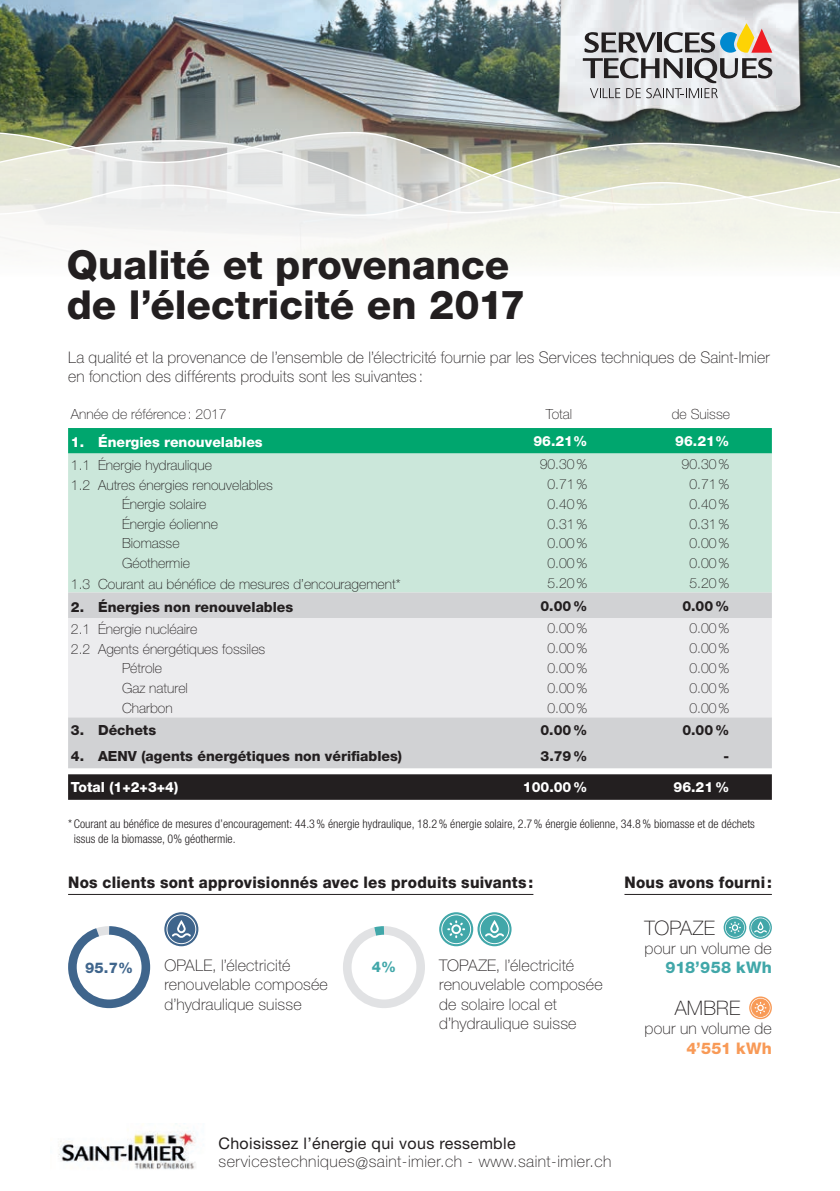
<style>
.page{position:relative;width:840px;height:1191px;background:#fff}
.page>*{position:absolute;margin:0;border:0;box-sizing:border-box;transform-origin:0 0}
.t1{font:800 40px/40px "Helvetica Neue";color:#231f20}
.t2{font:100 20px "Helvetica Neue";letter-spacing:.01em;color:#231f20}
.t3{font:100 16px/19.2px "Helvetica Neue";letter-spacing:.015em;color:#231f20}
.t4{font:800 16px "Helvetica Neue";letter-spacing:.015em;color:#231f20;scale:.95 1}
.t5{font:16px "Helvetica Neue";letter-spacing:.02em;color:#231f20}
.t6{font:800 16px "Helvetica Neue";letter-spacing:.02em;color:#41a7a9}
.t7{font:800 16px "Helvetica Neue";letter-spacing:.02em;color:#f89a57}
.t8{font:800 14.8px "Helvetica Neue";color:#3f658c}
.t9{font:800 14.8px "Helvetica Neue";color:#41a7a9}
.t10{font:100 14px "Helvetica Neue";color:#231f20}
.t11{font:800 14px "Helvetica Neue";color:#231f20}
.t12{font:800 14px "Helvetica Neue";color:#fff}
.t13{font:300 condensed 12px/14.4px "Helvetica Neue";color:#231f20}
</style>
<div class="page">
<img style="left:0;top:0;width:839px;height:99px">
<img style="left:0;top:99px;width:839px;height:32px">
<div style="left:0;top:217px;width:839px;height:46px;background:#f6f7f2"></div>
<hr style="left:38px;top:214px;width:801px;height:3px;background:#f2f2ef">
<svg style="left:0;top:206px;width:839px;height:8px"></svg>
<svg style="left:0;top:131px;width:839px;height:75px;background:#caccc1"></svg>
<div style="left:68px;top:428px;width:703px;height:25px;background:#00a66e"></div>
<div style="left:68px;top:453px;width:703px;height:139px;background:#cbe7da"></div>
<div style="left:68px;top:592px;width:703px;height:176px;background:#d1d2d4"></div>
<div style="left:68px;top:618px;width:703px;height:99px;background:#ececee"></div>
<svg style="left:68px;top:774px;width:703px;height:26px;background:#272324"></svg>
<hr style="left:68px;top:894px;width:465px;height:1px;background:#231f20">
<hr style="left:624px;top:894px;width:147px;height:1px;background:#231f20">
<svg style="left:748px;top:916px;width:23px;height:23px"></svg>
<svg style="left:750px;top:917px;width:20px;height:20px"></svg>
<svg style="left:723px;top:916px;width:23px;height:23px"></svg>
<svg style="left:724px;top:917px;width:20px;height:20px"></svg>
<svg style="left:748px;top:996px;width:23px;height:23px"></svg>
<svg style="left:750px;top:998px;width:20px;height:19px"></svg>
<svg style="left:164px;top:912px;width:34px;height:34px"></svg>
<svg style="left:166px;top:914px;width:30px;height:30px"></svg>
<svg style="left:477px;top:912px;width:34px;height:34px"></svg>
<svg style="left:479px;top:914px;width:30px;height:30px"></svg>
<svg style="left:439px;top:912px;width:34px;height:34px"></svg>
<svg style="left:441px;top:914px;width:30px;height:30px"></svg>
<svg style="left:343px;top:926px;width:82px;height:82px"></svg>
<svg style="left:68px;top:926px;width:82px;height:82px"></svg>
<div style="left:556px;top:0;width:253px;height:131px;background:#231f20;opacity:.75"></div>
<img style="left:552px;top:0;width:250px;height:132px">
<svg style="left:582px;top:23px;width:189px;height:75px;background:#b6b4b4"></svg>
<img style="left:58px;top:1123px;width:140px;height:47px">
<h1 class="t1" style="left:67px;top:245px;width:460px">Qualité et provenance de l’électricité en 2017</h1>
<p class="t3" style="left:68px;top:348px;width:702px">La qualité et la provenance de l’ensemble de l’électricité fournie par les Services techniques de Saint-Imier en fonction des différents produits sont les suivantes :</p>
<p class="t10" style="left:71px;top:406px;width:157px">Année de référence: 2017</p>
<p class="t10" style="left:545px;top:406px;width:28px">Total</p>
<p class="t10" style="left:671px;top:406px;width:60px">de Suisse</p>
<p class="t12" style="left:71px;top:434px;width:193px">1. Énergies renouvelables</p>
<p class="t12" style="left:533px;top:433px;width:55px">96.21%</p>
<p class="t12" style="left:675px;top:433px;width:55px">96.21%</p>
<p class="t10" style="left:71px;top:457px;width:142px">1.1 Énergie hydraulique</p>
<p class="t10" style="left:539px;top:456px;width:49px">90.30%</p>
<p class="t10" style="left:681px;top:456px;width:49px">90.30%</p>
<p class="t10" style="left:71px;top:477px;width:203px">1.2 Autres énergies renouvelables</p>
<p class="t10" style="left:547px;top:476px;width:41px">0.71%</p>
<p class="t10" style="left:689px;top:476px;width:41px">0.71%</p>
<p class="t10" style="left:122px;top:496px;width:86px">Énergie solaire</p>
<p class="t10" style="left:547px;top:496px;width:41px">0.40%</p>
<p class="t10" style="left:689px;top:496px;width:41px">0.40%</p>
<p class="t10" style="left:122px;top:516px;width:97px">Énergie éolienne</p>
<p class="t10" style="left:547px;top:516px;width:41px">0.31%</p>
<p class="t10" style="left:689px;top:516px;width:41px">0.31%</p>
<p class="t10" style="left:122px;top:535px;width:59px">Biomasse</p>
<p class="t10" style="left:547px;top:535px;width:41px">0.00%</p>
<p class="t10" style="left:689px;top:535px;width:41px">0.00%</p>
<p class="t10" style="left:122px;top:555px;width:69px">Géothermie</p>
<p class="t10" style="left:547px;top:555px;width:41px">0.00%</p>
<p class="t10" style="left:689px;top:555px;width:41px">0.00%</p>
<p class="t10" style="left:71px;top:576px;width:331px">1.3 Courant au bénéfice de mesures d’encouragement*</p>
<p class="t10" style="left:547px;top:575px;width:41px">5.20%</p>
<p class="t10" style="left:689px;top:575px;width:41px">5.20%</p>
<p class="t11" style="left:71px;top:598px;width:224px">2. Énergies non renouvelables</p>
<p class="t11" style="left:540px;top:597px;width:48px">0.00%</p>
<p class="t11" style="left:682px;top:597px;width:48px">0.00%</p>
<p class="t10" style="left:71px;top:621px;width:128px">2.1 Énergie nucléaire</p>
<p class="t10" style="left:547px;top:620px;width:41px">0.00%</p>
<p class="t10" style="left:689px;top:620px;width:41px">0.00%</p>
<p class="t10" style="left:71px;top:641px;width:196px">2.2 Agents énergétiques fossiles</p>
<p class="t10" style="left:547px;top:640px;width:41px">0.00%</p>
<p class="t10" style="left:689px;top:640px;width:41px">0.00%</p>
<p class="t10" style="left:122px;top:660px;width:42px">Pétrole</p>
<p class="t10" style="left:547px;top:660px;width:41px">0.00%</p>
<p class="t10" style="left:689px;top:660px;width:41px">0.00%</p>
<p class="t10" style="left:122px;top:680px;width:67px">Gaz naturel</p>
<p class="t10" style="left:547px;top:680px;width:41px">0.00%</p>
<p class="t10" style="left:689px;top:680px;width:41px">0.00%</p>
<p class="t10" style="left:122px;top:700px;width:52px">Charbon</p>
<p class="t10" style="left:547px;top:700px;width:41px">0.00%</p>
<p class="t10" style="left:689px;top:700px;width:41px">0.00%</p>
<p class="t11" style="left:71px;top:722px;width:87px">3. Déchets</p>
<p class="t11" style="left:540px;top:722px;width:48px">0.00%</p>
<p class="t11" style="left:682px;top:722px;width:48px">0.00%</p>
<p class="t11" style="left:71px;top:747px;width:332px">4. AENV (agents énergétiques non vérifiables)</p>
<p class="t11" style="left:540px;top:747px;width:48px">3.79%</p>
<p class="t11" style="left:723px;top:747px;width:7px">-</p>
<p class="t12" style="left:71px;top:779px;width:109px">Total (1+2+3+4)</p>
<p class="t12" style="left:522px;top:779px;width:66px">100.00%</p>
<p class="t12" style="left:673px;top:779px;width:57px">96.21%</p>
<p class="t13" style="left:74px;top:816px;width:682px;text-indent:-6px">* Courant au bénéfice de mesures d’encouragement: 44.3% énergie hydraulique, 18.2% énergie solaire, 2.7% énergie éolienne, 34.8% biomasse et de déchets issus de la biomasse, 0% géothermie.</p>
<p class="t4" style="left:68px;top:873px;width:491px">Nos clients sont approvisionnés avec les produits suivants:</p>
<p class="t4" style="left:624px;top:873px;width:156px">Nous avons fourni:</p>
<h2 class="t2" style="left:644px;top:916px;width:72px">TOPAZE</h2>
<p class="t3" style="left:644px;top:939px;width:129px">pour un volume de</p>
<p class="t6" style="left:665px;top:958px;width:108px">918’958 kWh</p>
<h2 class="t2" style="left:674px;top:997px;width:67px">AMBRE</h2>
<p class="t3" style="left:644px;top:1019px;width:129px">pour un volume de</p>
<p class="t7" style="left:686px;top:1038px;width:87px">4’551 kWh</p>
<p class="t3" style="left:164px;top:956px;width:165px">OPALE, l’électricité renouvelable composée d’hydraulique suisse</p>
<p class="t3" style="left:439px;top:956px;width:165px">TOPAZE, l’électricité renouvelable composée de solaire local et d’hydraulique suisse</p>
<p class="t8" style="left:85px;top:959px;width:49px">95.7%</p>
<p class="t9" style="left:371px;top:957px;width:26px">4%</p>
<p class="t5" style="left:218px;top:1133px;width:298px">Choisissez l’énergie qui vous ressemble</p>
<p class="t3" style="left:218px;top:1151px;width:394px">servicestechniques@saint-imier.ch - www.saint-imier.ch</p>
</div>
